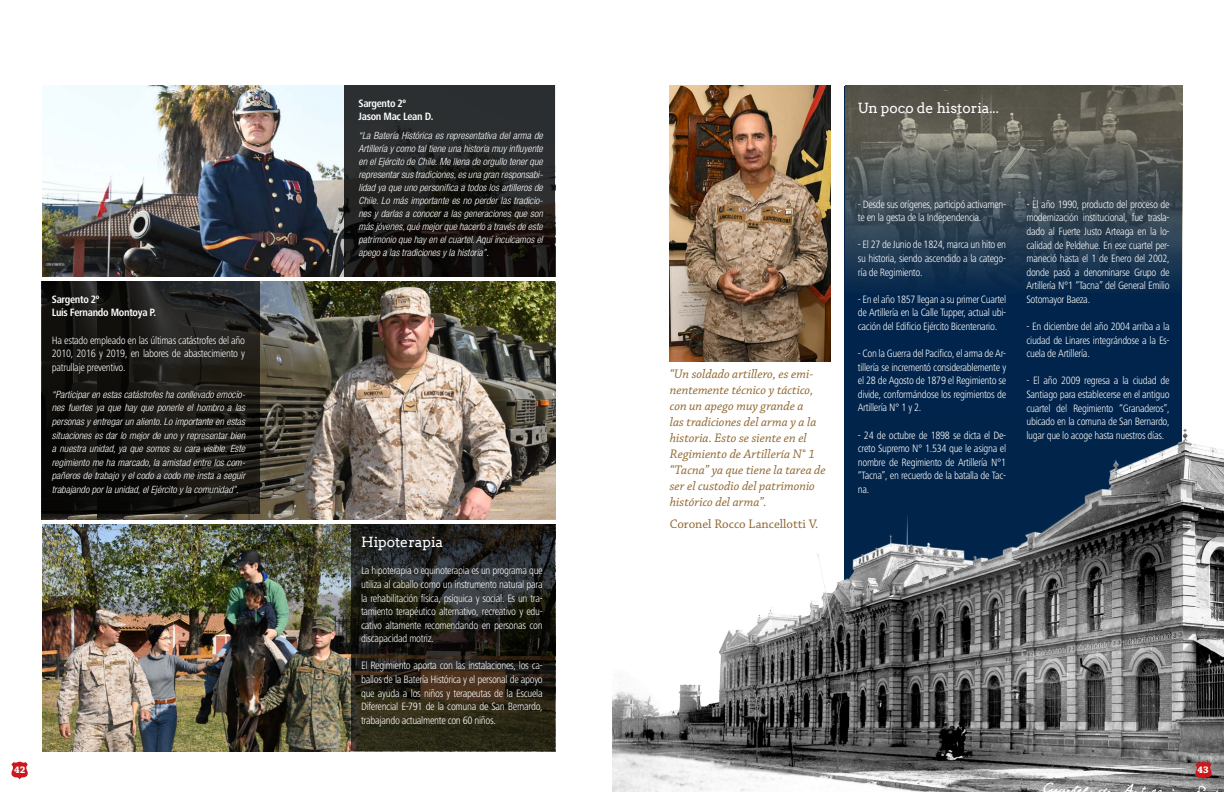
<style>
.page{position:relative;width:1224px;height:792px;background:#fff}
.page>*{position:absolute;margin:0;border:0;box-sizing:border-box;transform-origin:0 0}
.t1{font:14px "Arvo";color:#fff}
.t2{font:italic 13px/16px "Chaparral Pro";color:#8f652e}
.t3{font:13px "Chaparral Pro";color:#8f652e}
.t4{font:300 condensed 11px/13.6px "Frutiger Next LTW1 G";letter-spacing:-.03em;color:#fff;text-align:justify}
.t5{font:700 condensed 11px/13.6px "Frutiger Next LTW1 G";letter-spacing:-.03em;color:#fff}
.t6{font:italic 300 condensed 10px/13px "Helvetica Neue LT Std";color:#fff;text-align:justify}
.t7{font:700 10px "Chaparral Pro";color:#fff}
.t8{font:700 6px "Arial";color:#cd171a}
</style>
<div class="page">
<img style="left:98px;top:281px;width:457px;height:238px">
<img style="left:669px;top:85px;width:162px;height:276px">
<img style="left:43px;top:85px;width:301px;height:191px">
<svg style="left:344px;top:85px;width:211px;height:191px;background:#202020"></svg>
<img style="left:42px;top:524px;width:309px;height:227px">
<svg style="left:351px;top:524px;width:204px;height:227px;background:#25231a"></svg>
<svg style="left:42px;top:281px;width:217px;height:233px;background:#181714"></svg>
<div style="left:845px;top:86px;width:337px;height:701px;background:#00244b"></div>
<img style="left:845px;top:86px;width:337px;height:200px">
<img style="left:612px;top:420px;width:612px;height:372px">
<svg style="left:11px;top:762px;width:17px;height:17px"></svg>
<svg style="left:1195px;top:762px;width:17px;height:17px"></svg>
<p class="t5" style="left:52px;top:292px;width:106px">Sargento 2º<br>Luis Fernando Montoya P.</p>
<p class="t4" style="left:52px;top:333px;width:195px">Ha estado empleado en las últimas catástrofes del año 2010, 2016 y 2019, en labores de abastecimiento y patrullaje preventivo.</p>
<p class="t6" style="left:52px;top:388px;width:195px;line-height:13.6px">“Participar en estas catástrofes ha conllevado emocio&shy;nes fuertes ya que hay que ponerle el hombro a las personas y entregar un aliento. Lo importante en estas situaciones es dar lo mejor de uno y representar bien a nuestra unidad, ya que somos su cara visible. Este regimiento me ha marcado, la amistad entre los com&shy;pañeros de trabajo y el codo a codo me insta a seguir trabajando por la unidad, el Ejército y la comunidad”.</p>
<p class="t5" style="left:359px;top:97px;width:77px;line-height:13.2px">Sargento 2º<br>Jason Mac Lean D.</p>
<p class="t6" style="left:359px;top:129px;width:186px">“La Batería Histórica es representativa del arma de Artillería y como tal tiene una historia muy influyente en el Ejército de Chile. Me llena de orgullo tener que representar sus tradiciones, es una gran responsabi&shy;lidad ya que uno personifica a todos los artilleros de Chile. Lo más importante es no perder las tradicio&shy;nes y darlas a conocer a las generaciones que son más jóvenes, qué mejor que hacerlo a través de este patrimonio que hay en el cuartel. Aquí inculcamos el apego a las tradiciones y la historia”.</p>
<p class="t1" style="left:361px;top:534px;width:84px">Hipoterapia</p>
<p class="t4" style="left:361px;top:564px;width:183px">La hipoterapia o equinoterapia es un programa que utiliza al caballo como un instrumento natural para la rehabilitación física, psíquica y social. Es un tra&shy;tamiento terapéutico alternativo, recreativo y edu&shy;cativo altamente recomendando en personas con discapacidad motriz.</p>
<p class="t4" style="left:361px;top:659px;width:183px">El Regimiento aporta con las instalaciones, los ca&shy;ballos de la Batería Histórica y el personal de apoyo que ayuda a los niños y terapeutas de la Escuela Diferencial E-791 de la comuna de San Bernardo, trabajando actualmente con 60 niños.</p>
<p class="t1" style="left:858px;top:99px;width:142px">Un poco de historia...</p>
<p class="t2" style="left:670px;top:367px;width:157px">“Un soldado artillero, es emi&shy;nentemente técnico y táctico, con un apego muy grande a<br>las tradiciones del arma y a la historia. Esto se siente en el<br>Regimiento de Artillería N° 1 “Tacna” ya que tiene la tarea de ser el custodio del patrimonio histórico del arma”.</p>
<p class="t3" style="left:670px;top:517px;width:150px">Coronel Rocco Lancellotti V.</p>
<p class="t4" style="left:858px;top:197px;width:150px">- Desde sus orígenes, participó activamen&shy;te en la gesta de la Independencia.</p>
<p class="t4" style="left:858px;top:238px;width:150px">- El 27 de Junio de 1824, marca un hito en su historia, siendo ascendido a la catego&shy;ría de Regimiento.</p>
<p class="t4" style="left:858px;top:292px;width:150px">- En el año 1857 llegan a su primer Cuartel de Artillería en la Calle Tupper, actual ubi&shy;cación del Edificio Ejército Bicentenario.</p>
<p class="t4" style="left:858px;top:347px;width:150px">- Con la Guerra del Pacifico, el arma de Ar&shy;tillería se incrementó considerablemente y el 28 de Agosto de 1879 el Regimiento se divide, conformándose los regimientos de Artillería N° 1 y 2.</p>
<p class="t4" style="left:858px;top:428px;width:150px">- 24 de octubre de 1898 se dicta el De&shy;creto Supremo N° 1.534 que le asigna el nombre de Regimiento de Artillería N°1 “Tacna”, en recuerdo de la batalla de Tac&shy;na.</p>
<p class="t4" style="left:1026px;top:197px;width:145px">- El año 1990, producto del proceso de modernización institucional, fue trasla&shy;dado al Fuerte Justo Arteaga en la lo&shy;calidad de Peldehue. En ese cuartel per&shy;maneció hasta el 1 de Enero del 2002, donde pasó a denominarse Grupo de Artillería N°1 “Tacna” del General Emilio Sotomayor Baeza.</p>
<p class="t4" style="left:1026px;top:320px;width:145px">- En diciembre del año 2004 arriba a la ciudad de Linares integrándose a la Es&shy;cuela de Artillería.</p>
<p class="t4" style="left:1026px;top:374px;width:145px">- El año 2009 regresa a la ciudad de Santiago para establecerse en el antiguo cuartel del Regimiento “Granaderos”, ubicado en la comuna de San Bernardo, lugar que lo acoge hasta nuestros días.</p>
<p class="t7" style="left:14px;top:764px;width:13px">42</p>
<p class="t7" style="left:1197px;top:764px;width:13px">43</p>
<p class="t8" style="left:21px;top:770px;width:6px">&amp;</p>
</div>
